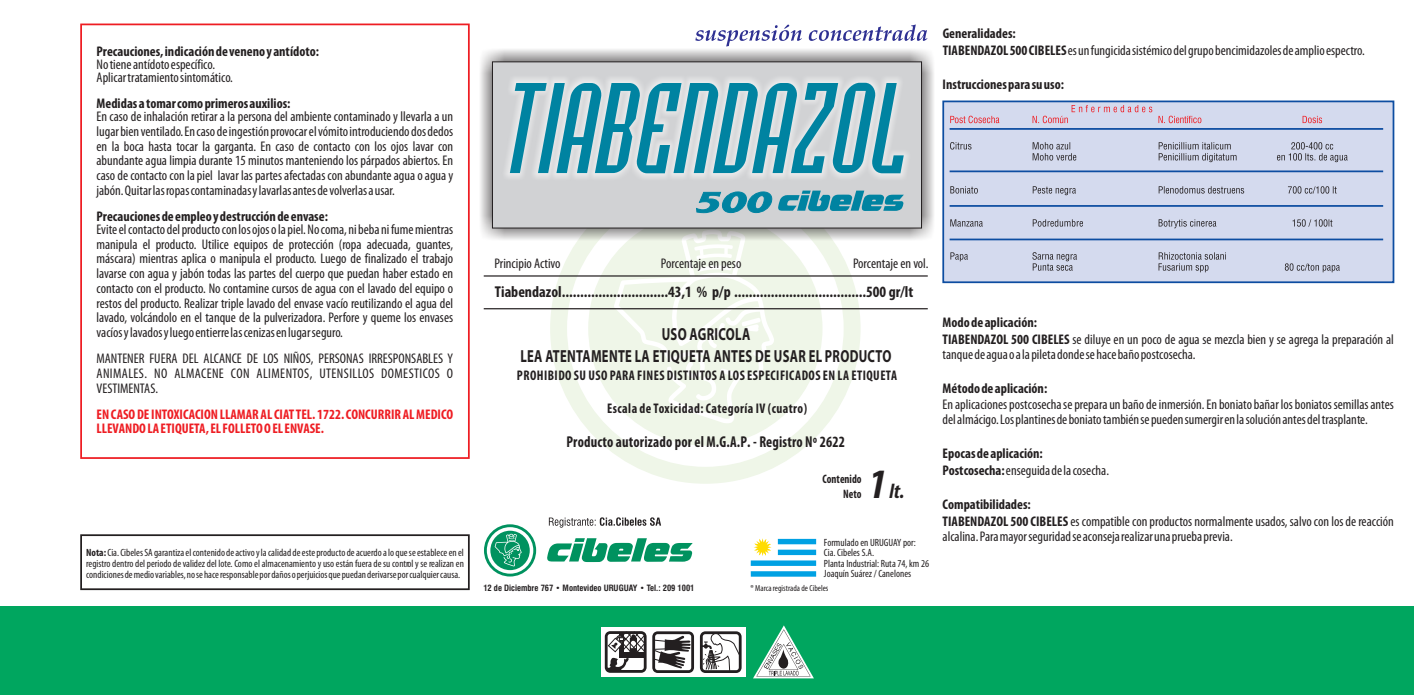
<style>
.page{position:relative;width:1414px;height:695px;background:#fff}
.page>*{position:absolute;margin:0;border:0;box-sizing:border-box;transform-origin:0 0}
.t1{font:italic 700 condensed 20.65px "Myriad Pro";color:#231f20}
.t2{font:700 17.5px/21.7px "Myriad Pro";letter-spacing:.025em;color:#231f20;text-align:center;scale:.72 1}
.t3{font:700 condensed 15.75px "Myriad Pro";letter-spacing:.01em;color:#231f20}
.t4{font:700 condensed 15.75px "Myriad Pro";letter-spacing:.01em;color:#231f20;scale:.92 1}
.t5{font:condensed 14px/14.7px "Myriad Pro";color:#231f20}
.t6{font:700 condensed 14px/17px "Myriad Pro";color:#231f20}
.t7{font:700 condensed 14px "Myriad Pro";letter-spacing:.035em;color:#231f20;scale:.94 1}
.t8{font:700 condensed 14px/14.7px "Myriad Pro";color:#ee1d23}
.t9{font:700 condensed 12.25px/14.9px "Myriad Pro";color:#231f20;text-align:right;scale:.89 1}
.t10{font:condensed 10.5px/10.3px "Myriad Pro";color:#231f20;text-align:justify}
.t11{font:condensed 8.75px "Myriad Pro";color:#231f20}
.t12{font:700 condensed 8.4px "Swiss 721 BT";color:#231f20}
.s1{font-weight:700}
.s2{font-size:42px}
.s3{font-weight:400}
</style>
<div class="page">
<div style="left:0;top:606px;width:1414px;height:88px;background:#00a65f"></div>
<svg style="left:550px;top:241px;width:310px;height:242px"></svg>
<svg style="left:588px;top:241px;width:234px;height:204px;fill:#eff6e8"></svg>
<div style="left:80px;top:24px;width:390px;height:435px;border:2px solid #ee1d23"></div>
<div style="left:80px;top:534px;width:390px;height:56px;border:2px solid #231f20"></div>
<hr style="left:484px;top:275px;width:444px;height:1px;background:#231f20">
<hr style="left:484px;top:308px;width:444px;height:1px;background:#231f20">
<svg style="left:601px;top:627px;width:144px;height:49px;background:#eee"></svg>
<svg style="left:753px;top:625px;width:61px;height:53px"></svg>
<svg style="left:605px;top:631px;width:41px;height:41px;background:#848282"></svg>
<svg style="left:652px;top:631px;width:42px;height:41px;background:#868484"></svg>
<svg style="left:700px;top:631px;width:41px;height:41px;background:#aeacad"></svg>
<svg style="left:751px;top:538px;width:65px;height:38px"></svg>
<svg style="left:484px;top:524px;width:52px;height:52px"></svg>
<svg style="left:547px;top:538px;width:146px;height:24px"></svg>
<svg style="left:549px;top:517px;width:112px;height:10px"></svg>
<img style="left:480px;top:49px;width:454px;height:192px">
<svg style="left:492px;top:61px;width:430px;height:168px;background:#c8c9ca"></svg>
<img style="left:490px;top:76px;width:420px;height:104px">
<svg style="left:510px;top:83px;width:394px;height:90px;background:#6fb0c0"></svg>
<svg style="left:696px;top:190px;width:208px;height:23px;background:#5da6b7"></svg>
<svg style="left:942px;top:100px;width:453px;height:184px;background:#c2cde7"></svg>
<svg style="left:950px;top:105px;width:372px;height:18px;background:#d5cde0"></svg>
<hr style="left:949px;top:128px;width:434px;height:2px;background:#0d4da1">
<hr style="left:949px;top:170px;width:434px;height:2px;background:#0d4da1">
<hr style="left:949px;top:205px;width:434px;height:2px;background:#0d4da1">
<hr style="left:949px;top:238px;width:434px;height:2px;background:#0d4da1">
<svg style="left:950px;top:142px;width:397px;height:130px;background:#c4cce2"></svg>
<svg style="left:695px;top:24px;width:232px;height:22px"></svg>
<p class="t6" style="left:97px;top:44px;width:224px">Precauciones, indicación de veneno y antídoto:</p>
<p class="t5" style="left:97px;top:59px;width:138px;line-height:13px">No tiene antídoto específico.<br>Aplicar tratamiento sintomático.</p>
<p class="t6" style="left:97px;top:96px;width:195px">Medidas a tomar como primeros auxilios:</p>
<p class="t5" style="left:97px;top:110px;width:358px;text-align:justify">En caso de inhalación retirar a la persona del ambiente contaminado y llevarla a un lugar bien ventilado. En caso de ingestión provocar el vómito introduciendo dos dedos en la boca hasta tocar la garganta. En caso de contacto con los ojos lavar con abundante agua limpia durante 15 minutos manteniendo los párpados abiertos. En caso de contacto con la piel lavar las partes afectadas con abundante agua o agua y jabón. Quitar las ropas contaminadas y lavarlas antes de volverlas a usar.</p>
<p class="t6" style="left:97px;top:209px;width:233px">Precauciones de empleo y destrucción de envase:</p>
<p class="t5" style="left:96px;top:223px;width:358px;text-align:justify">Evite el contacto del producto con los ojos o la piel. No coma, ni beba ni fume mientras manipula el producto. Utilice equipos de protección (ropa adecuada, guantes, máscara) mientras aplica o manipula el producto. Luego de finalizado el trabajo lavarse con agua y jabón todas las partes del cuerpo que puedan haber estado en contacto con el producto. No contamine cursos de agua con el lavado del equipo o restos del producto. Realizar triple lavado del envase vacío reutilizando el agua del lavado, volcándolo en el tanque de la pulverizadora. Perfore y queme los envases vacíos y lavados y luego entierre las cenizas en lugar seguro.</p>
<p class="t5" style="left:96px;top:352px;width:358px;text-align:justify">MANTENER FUERA DEL ALCANCE DE LOS NIÑOS, PERSONAS IRRESPONSABLES Y ANIMALES. NO ALMACENE CON ALIMENTOS, UTENSILLOS DOMESTICOS O VESTIMENTAS.</p>
<p class="t8" style="left:96px;top:408px;width:358px">EN CASO DE INTOXICACION LLAMAR AL CIAT TEL. 1722. CONCURRIR AL MEDICO<br>LLEVANDO LA ETIQUETA, EL FOLLETO O EL ENVASE.</p>
<p class="t10" style="left:86px;top:547px;width:379px;line-height:11.4px"><span class="s1">Nota:</span> Cia. Cibeles SA garantiza el contenido de activo y la calidad de este producto de acuerdo a lo que se establece en el registro dentro del periodo de validez del lote. Como el almacenamiento y uso están fuera de su control y se realizan en condiciones de medio variables, no se hace responsable por daños o perjuicios que puedan derivarse por cualquier causa.</p>
<p class="t5" style="left:943px;top:26px;width:424px;line-height:17px"><span class="s1">Generalidades:<br>TIABENDAZOL 500CIBELES</span>es un fungicida sistémico del grupo bencimidazoles de amplio espectro.</p>
<p class="t6" style="left:943px;top:77px;width:123px">Instrucciones para su uso:</p>
<p class="t5" style="left:494px;top:257px;width:68px">Principio Activo</p>
<p class="t5" style="left:661px;top:257px;width:82px">Porcentaje en peso</p>
<p class="t5" style="left:853px;top:257px;width:77px">Porcentaje en vol.</p>
<p class="t3" style="left:495px;top:285px;width:420px">Tiabendazol.............................43,1 % p/p ....................................500 gr/lt</p>
<p class="t2" style="left:520px;top:325px;width:517px">USO AGRICOLA<br>LEA ATENTAMENTE LA ETIQUETA ANTES DE USAR EL PRODUCTO</p>
<p class="t7" style="left:517px;top:369px;width:406px">PROHIBIDO SU USO PARA FINES DISTINTOS A LOS ESPECIFICADOS EN LA ETIQUETA</p>
<p class="t7" style="left:607px;top:403px;width:214px">Escala de Toxicidad: Categoría IV (cuatro)</p>
<p class="t4" style="left:566px;top:434px;width:304px">Producto autorizado por el M.G.A.P. - Registro Nº 2622</p>
<p class="t9" style="left:822px;top:472px;width:45px">Contenido<br>Neto</p>
<h1 class="t1" style="left:868px;top:482px;width:37px"><span class="s2">1</span> lt.</h1>
<p class="t12" style="left:483px;top:584px;width:213px">12 de Diciembre 767 • Montevideo URUGUAY • Tel.: 209 1001</p>
<p class="t10" style="left:824px;top:538px;width:107px;text-align:left">Formulado en URUGUAY por:<br>Cia. Cibeles S.A.<br>Planta Industrial: Ruta 74, km 26<br>Joaquín Suárez / Canelones</p>
<p class="t11" style="left:751px;top:584px;width:79px">® Marca registrada de Cibeles</p>
<p class="t5" style="left:943px;top:315px;width:453px;line-height:17px"><span class="s1">Modo de aplicación:<br>TIABENDAZOL 500 CIBELES</span> se diluye en un poco de agua se mezcla bien y se agrega la preparación al</p>
<p class="t5" style="left:943px;top:348px;width:254px">tanque de agua o a la pileta donde se hace baño postcosecha.</p>
<p class="t6" style="left:943px;top:381px;width:106px">Método de aplicación:</p>
<p class="t5" style="left:943px;top:398px;width:453px">En aplicaciones postcosecha se prepara un baño de inmersión. En boniato bañar los boniatos semillas antes del almácigo. Los plantines de boniato también se pueden sumergir en la solución antes del trasplante.</p>
<p class="t6" style="left:942px;top:446px;width:168px">Epocas de aplicación:<br>Postcosecha:<span class="s3">enseguida de la cosecha.</span></p>
<p class="t5" style="left:942px;top:497px;width:453px;line-height:17px"><span class="s1">Compatibilidades:<br>TIABENDAZOL 500 CIBELES</span> es compatible con productos normalmente usados, salvo con los de reacción</p>
<p class="t5" style="left:942px;top:530px;width:292px">alcalina. Para mayor seguridad se aconseja realizar una prueba previa.</p>
</div>
